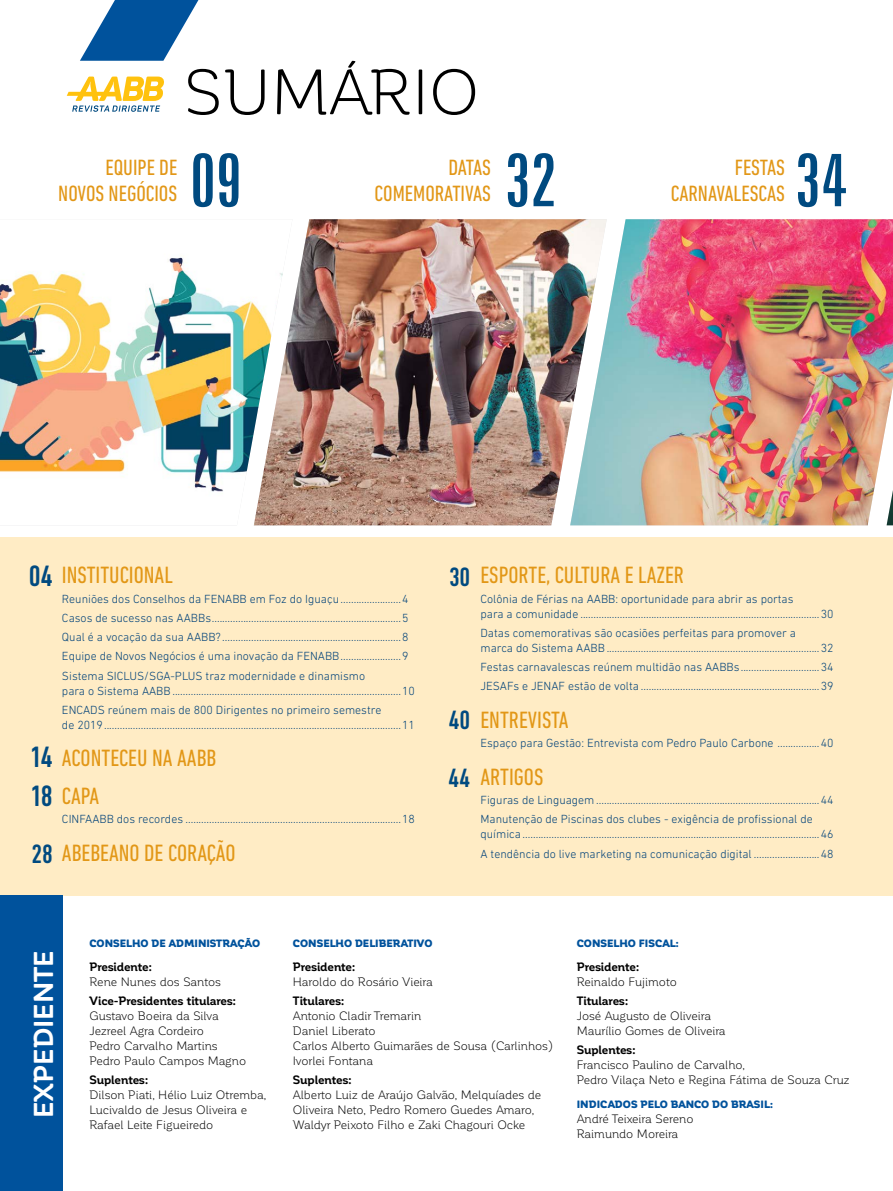
<style>
.page{position:relative;width:893px;height:1191px;background:#fff}
.page>*{position:absolute;margin:0;border:0;box-sizing:border-box;transform-origin:0 0}
.t1{font:extra-condensed 75px "Zurich BT";color:#004a80}
.t2{font:63px "Corporative Soft";color:#000}
.t3{font:500 condensed 30px "DIN Next LT Pro";color:#004a80}
.t4{font:700 27px "Corporative Soft";letter-spacing:.005em;color:#fff}
.t5{font:500 condensed 27px "DIN Next LT Pro";color:#004a80}
.t6{font:condensed 24px/37.7px "DIN Next LT Pro";color:#e29717}
.t7{font:condensed 22.5px/25.5px "DIN Next LT Pro";color:#e29717;text-align:right}
.t8{font:300 12px/19.2px "DIN Next LT Pro";color:#00427a}
.t9{font:12px/15px "Corporative Soft";letter-spacing:-.01em;color:#000}
.t10{font:700 12px "Corporative Soft";letter-spacing:-.015em;color:#000}
.t11{font:900 10.5px "Corporative Soft";letter-spacing:.01em;color:#00529c}
.s1{font-weight:500;font-size:27px;color:#004a80}
</style>
<div class="page">
<img style="left:0;top:257px;width:254px;height:235px">
<img style="left:607px;top:219px;width:286px;height:306px">
<img style="left:887px;top:490px;width:6px;height:35px">
<img style="left:254px;top:219px;width:353px;height:306px">
<div style="left:0;top:537px;width:893px;height:358px;background:#ffecc5"></div>
<div style="left:0;top:895px;width:63px;height:296px;background:#00529c"></div>
<svg style="left:67px;top:77px;width:97px;height:35px"></svg>
<svg style="left:80px;top:0;width:118px;height:61px"></svg>
<h2 class="t2" style="left:184px;top:59px;width:297px">SUMÁRIO</h2>
<h3 class="t7" style="left:58px;top:154px;width:121px">EQUIPE DE<br>NOVOS NEGÓCIOS</h3>
<h1 class="t1" style="left:190px;top:137px;width:54px">09</h1>
<h3 class="t7" style="left:375px;top:154px;width:118px">DATAS<br>COMEMORATIVAS</h3>
<h1 class="t1" style="left:505px;top:137px;width:54px">32</h1>
<h3 class="t7" style="left:735px;top:154px;width:52px">FESTAS</h3>
<h3 class="t7" style="left:671px;top:180px;width:116px">CARNAVALESCAS</h3>
<h1 class="t1" style="left:795px;top:137px;width:54px">34</h1>
<h3 class="t3" style="left:29px;top:559px;width:25px">04</h3>
<h3 class="t3" style="left:30px;top:740px;width:24px">14</h3>
<h3 class="t3" style="left:30px;top:778px;width:24px">18</h3>
<h3 class="t5" style="left:32px;top:838px;width:23px">28</h3>
<h3 class="t6" style="left:62px;top:556px;width:112px">INSTITUCIONAL</h3>
<p class="t8" style="left:62px;top:588px;width:348px;text-align:justify">Reuniões dos Conselhos da FENABB em Foz do Iguaçu.......................4<br>Casos de sucesso nas AABBs........................................................................5<br>Qual é a vocação da sua AABB?....................................................................8<br>Equipe de Novos Negócios é uma inovação da FENABB.......................9<br>Sistema SICLUS/SGA-PLUS traz modernidade e dinamismo</p>
<p class="t8" style="left:62px;top:680px;width:354px">para o Sistema AABB.......................................................................................10<br>ENCADS reúnem mais de 800 Dirigentes no primeiro semestre</p>
<p class="t8" style="left:62px;top:715px;width:354px">de 2019.................................................................................................................11</p>
<h3 class="t6" style="left:62px;top:739px;width:156px">ACONTECEU NA AABB<br>CAPA</h3>
<p class="t8" style="left:62px;top:809px;width:354px">CINFAABB dos recordes ..................................................................................18</p>
<h3 class="t6" style="left:62px;top:834px;width:175px">ABEBEANO DE CORAÇÃO</h3>
<h3 class="t6" style="left:449px;top:556px;width:237px"><span class="s1">30</span> ESPORTE, CULTURA E LAZER</h3>
<p class="t8" style="left:480px;top:591px;width:354px;line-height:15px">Colônia de Férias na AABB: oportunidade para abrir as portas<br>para a comunidade ...........................................................................................30</p>
<p class="t8" style="left:480px;top:625px;width:354px;line-height:15px">Datas comemorativas são ocasiões perfeitas para promover a<br>marca do Sistema AABB.................................................................................32</p>
<p class="t8" style="left:480px;top:657px;width:354px">Festas carnavalescas reúnem multidão nas AABBs..............................34<br>JESAFs e JENAF estão de volta ....................................................................39</p>
<h3 class="t6" style="left:480px;top:701px;width:90px">ENTREVISTA</h3>
<p class="t8" style="left:480px;top:733px;width:354px">Espaço para Gestão: Entrevista com Pedro Paulo Carbone ................40</p>
<h3 class="t6" style="left:480px;top:757px;width:64px">ARTIGOS</h3>
<p class="t8" style="left:480px;top:790px;width:354px">Figuras de Linguagem .....................................................................................44<br>Manutenção de Piscinas dos clubes - exigência de profissional de</p>
<p class="t8" style="left:480px;top:824px;width:354px">química .................................................................................................................46<br>A tendência do live marketing na comunicação digital .........................48</p>
<h3 class="t5" style="left:449px;top:705px;width:23px">40</h3>
<h3 class="t5" style="left:448px;top:762px;width:23px">44</h3>
<h3 class="t4" style="left:29px;top:1117px;width:168px;rotate:-90deg">EXPEDIENTE</h3>
<p class="t11" style="left:89px;top:937px;width:172px">CONSELHO DE ADMINISTRAÇÃO</p>
<p class="t10" style="left:89px;top:960px;width:64px">Presidente:</p>
<p class="t9" style="left:89px;top:974px;width:133px">Rene Nunes dos Santos</p>
<p class="t10" style="left:89px;top:994px;width:148px">Vice-Presidentes titulares:</p>
<p class="t9" style="left:89px;top:1008px;width:158px">Gustavo Boeira da Silva<br>Jezreel Agra Cordeiro<br>Pedro Carvalho Martins<br>Pedro Paulo Campos Magno</p>
<p class="t10" style="left:89px;top:1073px;width:60px">Suplentes:</p>
<p class="t9" style="left:89px;top:1087px;width:178px">Dilson Piati, Hélio Luiz Otremba,<br>Lucivaldo de Jesus Oliveira e<br>Rafael Leite Figueiredo</p>
<p class="t11" style="left:293px;top:937px;width:141px">CONSELHO DELIBERATIVO</p>
<p class="t10" style="left:293px;top:960px;width:64px">Presidente:</p>
<p class="t9" style="left:293px;top:974px;width:142px">Haroldo do Rosário Vieira</p>
<p class="t10" style="left:293px;top:994px;width:53px">Titulares:</p>
<p class="t9" style="left:293px;top:1008px;width:262px">Antonio Cladir Tremarin<br>Daniel Liberato<br>Carlos Alberto Guimarães de Sousa (Carlinhos)<br>Ivorlei Fontana</p>
<p class="t10" style="left:293px;top:1073px;width:60px">Suplentes:</p>
<p class="t9" style="left:293px;top:1087px;width:250px">Alberto Luiz de Araújo Galvão, Melquíades de<br>Oliveira Neto, Pedro Romero Guedes Amaro,<br>Waldyr Peixoto Filho e Zaki Chagouri Ocke</p>
<p class="t11" style="left:577px;top:937px;width:103px">CONSELHO FISCAL:</p>
<p class="t10" style="left:577px;top:960px;width:64px">Presidente:</p>
<p class="t9" style="left:577px;top:974px;width:102px">Reinaldo Fujimoto</p>
<p class="t10" style="left:577px;top:994px;width:53px">Titulares:</p>
<p class="t9" style="left:577px;top:1008px;width:151px">José Augusto de Oliveira<br>Maurílio Gomes de Oliveira</p>
<p class="t10" style="left:577px;top:1043px;width:60px">Suplentes:</p>
<p class="t9" style="left:577px;top:1057px;width:274px">Francisco Paulino de Carvalho,<br>Pedro Vilaça Neto e Regina Fátima de Souza Cruz</p>
<p class="t11" style="left:577px;top:1098px;width:198px">INDICADOS PELO BANCO DO BRASIL:</p>
<p class="t9" style="left:577px;top:1111px;width:118px">André Teixeira Sereno<br>Raimundo Moreira</p>
</div>
